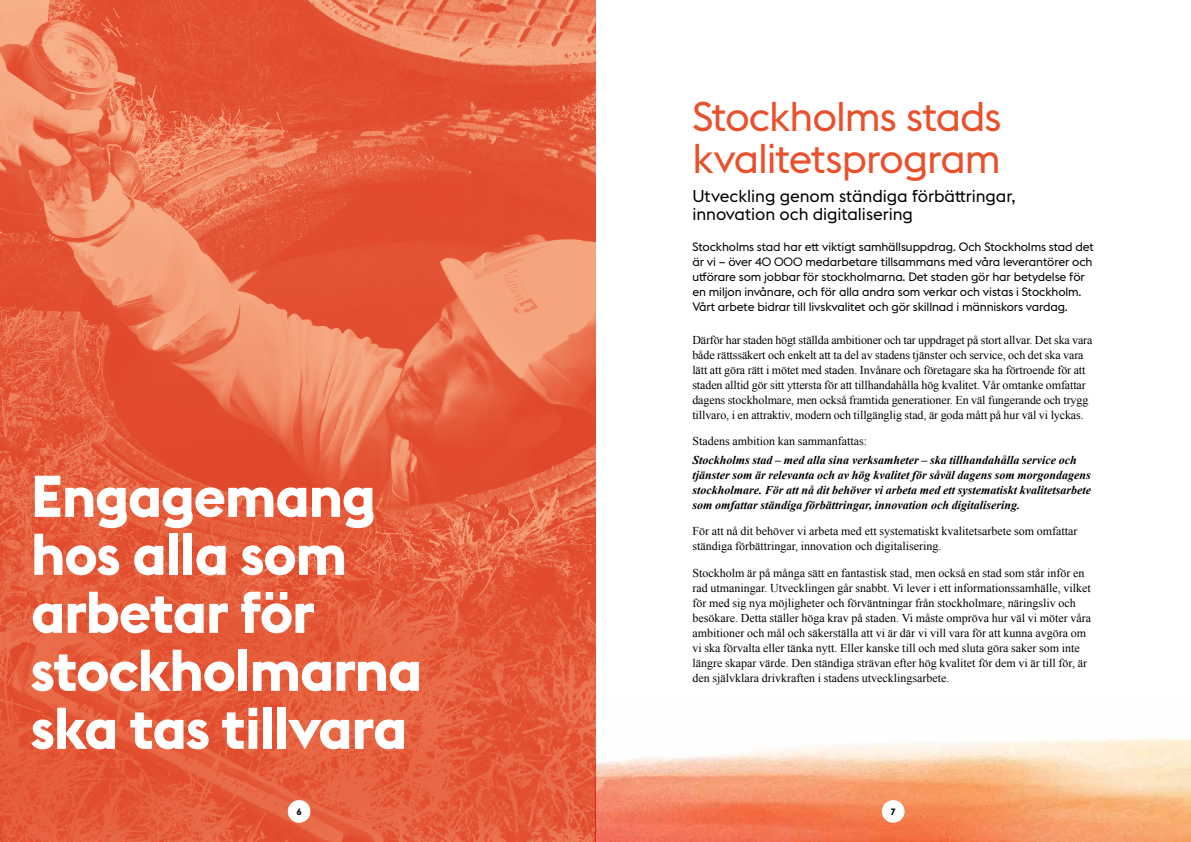
<style>
.page{position:relative;width:1191px;height:842px;background:#fff}
.page>*{position:absolute;margin:0;border:0;box-sizing:border-box;transform-origin:0 0}
.t1{font:700 58px/58px "Stockholm Type";letter-spacing:-.02em;color:#fff}
.t2{font:41px/42px "Stockholm Type";letter-spacing:-.025em;color:#e9502c}
.t3{font:17px/18px "Stockholm Type";letter-spacing:-.005em;color:#000}
.t4{font:12px/15px "Times New Roman";color:#000}
.t5{font:12px/15px "Stockholm Type";letter-spacing:-.01em;color:#000}
.t6{font:italic 700 12px/15px "Times New Roman";color:#000}
.t7{font:700 9px "Stockholm Type";color:#000}
</style>
<div class="page">
<img style="left:595px;top:698px;width:596px;height:144px">
<svg style="left:0;top:0;width:595px;height:842px;background:#e76948"></svg>
<div style="left:882px;top:800px;width:22px;height:23px;background:#fff;border-radius:50%"></div>
<div style="left:288px;top:800px;width:22px;height:23px;background:#fff;border-radius:50%"></div>
<div style="left:0;top:438px;width:456px;height:349px;background:#e9502c;opacity:.4"></div>
<h1 class="t1" style="left:31px;top:465px;width:393px">Engagemang hos alla som arbetar för stockholmarna ska tas tillvara</h1>
<h2 class="t2" style="left:692px;top:93px;width:311px">Stockholms stads kvalitetsprogram</h2>
<h3 class="t3" style="left:692px;top:186px;width:325px">Utveckling genom ständiga förbättringar, innovation och digitalisering</h3>
<p class="t5" style="left:692px;top:239px;width:403px">Stockholms stad har ett viktigt samhällsuppdrag. Och Stockholms stad det är vi – över 40 000 medarbetare tillsammans med våra leverantörer och utförare som jobbar för stockholmarna. Det staden gör har betydelse för en miljon invånare, och för alla andra som verkar och vistas i Stockholm.<br>Vårt arbete bidrar till livskvalitet och gör skillnad i människors vardag.</p>
<p class="t4" style="left:692px;top:332px;width:401px">Därför har staden högt ställda ambitioner och tar uppdraget på stort allvar. Det ska vara både rättssäkert och enkelt att ta del av stadens tjänster och service, och det ska vara lätt att göra rätt i mötet med staden. Invånare och företagare ska ha förtroende för att staden alltid gör sitt yttersta för att tillhandahålla hög kvalitet. Vår omtanke omfattar dagens stockholmare, men också framtida generationer. En väl fungerande och trygg tillvaro, i en attraktiv, modern och tillgänglig stad, är goda mått på hur väl vi lyckas.</p>
<p class="t4" style="left:692px;top:434px;width:176px">Stadens ambition kan sammanfattas:</p>
<p class="t6" style="left:692px;top:452px;width:400px">Stockholms stad – med alla sina verksamheter – ska tillhandahålla service och tjänster som är relevanta och av hög kvalitet för såväl dagens som morgondagens stockholmare. För att nå dit behöver vi arbeta med ett systematiskt kvalitetsarbete som omfattar ständiga förbättringar, innovation och digitalisering.</p>
<p class="t4" style="left:692px;top:524px;width:386px">För att nå dit behöver vi arbeta med ett systematiskt kvalitetsarbete som omfattar ständiga förbättringar, innovation och digitalisering.</p>
<p class="t4" style="left:692px;top:565px;width:400px">Stockholm är på många sätt en fantastisk stad, men också en stad som står inför en rad utmaningar. Utvecklingen går snabbt. Vi lever i ett informationssamhälle, vilket för med sig nya möjligheter och förväntningar från stockholmare, näringsliv och besökare. Detta ställer höga krav på staden. Vi måste ompröva hur väl vi möter våra ambitioner och mål och säkerställa att vi är där vi vill vara för att kunna avgöra om vi ska förvalta eller tänka nytt. Eller kanske till och med sluta göra saker som inte längre skapar värde. Den ständiga strävan efter hög kvalitet för dem vi är till för, är den självklara drivkraften i stadens utvecklingsarbete.</p>
<p class="t7" style="left:297px;top:805px;width:6px">6</p>
<p class="t7" style="left:891px;top:805px;width:6px">7</p>
</div>
